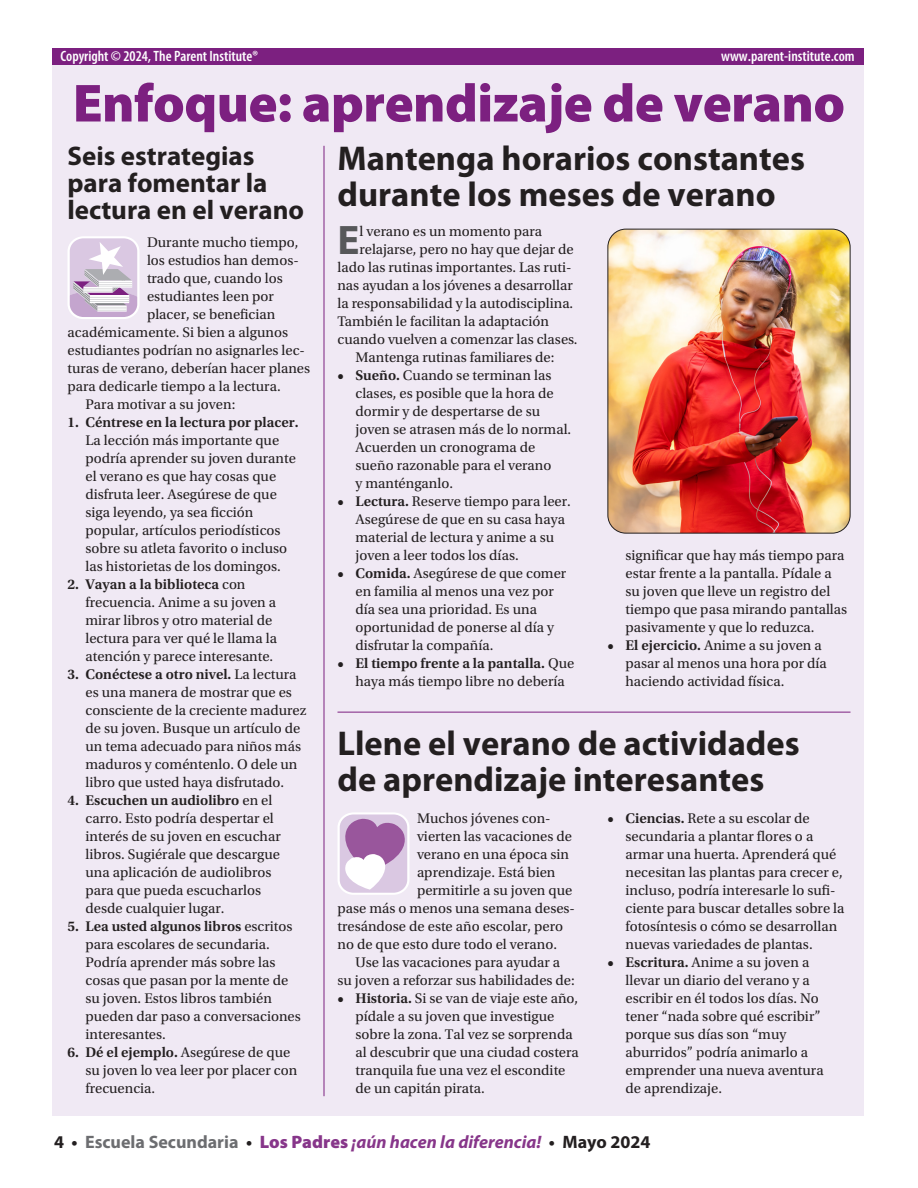
<style>
.page{position:relative;width:918px;height:1188px;background:#fff}
.page>*{position:absolute;margin:0;border:0;box-sizing:border-box;transform-origin:0 0}
.t1{font:900 54px "Myriad Pro";letter-spacing:-.01em;color:#7c2080}
.t2{font:700 41.4px "Myriad Pro";color:#57585a}
.t3{font:700 34.5px/36px "Myriad Pro";color:#231f20}
.t4{font:700 27px/27px "Myriad Pro";color:#231f20}
.t5{font:italic 700 18px "Myriad Pro";color:#87368a}
.t6{font:600 condensed 15px "Myriad Pro";color:#fff}
.t7{font:14.7px/18px "Utopia Std";color:#231f20}
.t8{font:600 14.7px "Utopia Std";color:#231f20}
.s1{font-weight:600}
.s2{font-style:normal;color:#231f20}
.s3{font-style:normal;color:#6c6d70}
.s4{font-weight:900;font-style:normal}
</style>
<div class="page">
<div style="left:53px;top:64px;width:811px;height:1052px;background:#f0e9f4"></div>
<hr style="left:338px;top:712px;width:512px;height:1px;background:#7c2080">
<hr style="left:324px;top:146px;width:1px;height:950px;background:#7c2080">
<svg style="left:68px;top:236px;width:72px;height:83px"></svg>
<svg style="left:338px;top:812px;width:72px;height:83px;background:#cfb3d4"></svg>
<div style="left:53px;top:49px;width:811px;height:16px;background:#7c2080"></div>
<img style="left:608px;top:229px;width:242px;height:304px">
<div style="left:608px;top:229px;width:242px;height:305px;border:1px solid #231f20;border-radius:18px"></div>
<p class="t6" style="left:60px;top:46px;width:199px">Copyright © 2024, The Parent Institute®</p>
<p class="t6" style="left:721px;top:46px;width:135px">www.parent-institute.com</p>
<h1 class="t1" style="left:73px;top:67px;width:774px">Enfoque: aprendizaje de verano</h1>
<h3 class="t4" style="left:68px;top:141px;width:238px">Seis estrategias para fomentar la lectura en el verano</h3>
<h3 class="t3" style="left:338px;top:139px;width:469px">Mantenga horarios constantes durante los meses de verano</h3>
<p class="t7" style="left:147px;top:233px;width:153px">Durante mucho tiempo,</p>
<p class="t7" style="left:147px;top:251px;width:153px">los estudios han demos-</p>
<p class="t7" style="left:147px;top:269px;width:137px">trado que, cuando los</p>
<p class="t7" style="left:147px;top:287px;width:129px">estudiantes leen por</p>
<p class="t7" style="left:147px;top:305px;width:130px">placer, se benefician</p>
<p class="t7" style="left:68px;top:323px;width:222px">académicamente. Si bien a algunos</p>
<p class="t7" style="left:68px;top:341px;width:239px">estudiantes podrían no asignarles lec-</p>
<p class="t7" style="left:68px;top:359px;width:244px">turas de verano, deberían hacer planes</p>
<p class="t7" style="left:68px;top:377px;width:215px">para dedicarle tiempo a la lectura.</p>
<p class="t7" style="left:85px;top:395px;width:151px">Para motivar a su joven:</p>
<p class="t8" style="left:68px;top:414px;width:233px">1. Céntrese en la lectura por placer.</p>
<p class="t7" style="left:86px;top:431px;width:212px">La lección más importante que podría aprender su joven durante el verano es que hay cosas que disfruta leer. Asegúrese de que siga leyendo, ya sea ficción popular, artículos periodísticos sobre su atleta favorito o incluso las historietas de los domingos.</p>
<p class="t7" style="left:86px;top:575px;width:193px;text-indent:-18px"><span class="s1">2. Vayan a la biblioteca</span> con frecuencia. Anime a su joven a mirar libros y otro material de lectura para ver qué le llama la atención y parece interesante.</p>
<p class="t7" style="left:86px;top:665px;width:222px;text-indent:-18px"><span class="s1">3. Conéctese a otro nivel.</span> La lectura es una manera de mostrar que es consciente de la creciente madurez de su joven. Busque un artículo de un tema adecuado para niños más maduros y coméntenlo. O dele un libro que usted haya disfrutado.</p>
<p class="t7" style="left:86px;top:791px;width:197px;text-indent:-18px"><span class="s1">4. Escuchen un audiolibro</span> en el carro. Esto podría despertar el interés de su joven en escuchar libros. Sugiérale que descargue una aplicación de audiolibros para que pueda escucharlos desde cualquier lugar.</p>
<p class="t7" style="left:86px;top:917px;width:217px;text-indent:-18px"><span class="s1">5. Lea usted algunos libros</span> escritos para escolares de secundaria.<br>Podría aprender más sobre las cosas que pasan por la mente de su joven. Estos libros también pueden dar paso a conversaciones interesantes.</p>
<p class="t7" style="left:86px;top:1043px;width:213px;text-indent:-18px"><span class="s1">6. Dé el ejemplo.</span> Asegúrese de que su joven lo vea leer por placer con frecuencia.</p>
<h2 class="t2" style="left:338px;top:214px;width:24px">E</h2>
<p class="t7" style="left:360px;top:223px;width:184px">l verano es un momento para</p>
<p class="t7" style="left:360px;top:241px;width:216px">relajarse, pero no hay que dejar de</p>
<p class="t7" style="left:338px;top:259px;width:235px">lado las rutinas importantes. Las ruti-</p>
<p class="t7" style="left:338px;top:277px;width:237px">nas ayudan a los jóvenes a desarrollar</p>
<p class="t7" style="left:338px;top:295px;width:237px">la responsabilidad y la autodisciplina.</p>
<p class="t7" style="left:338px;top:313px;width:213px">También le facilitan la adaptación</p>
<p class="t7" style="left:338px;top:331px;width:242px">cuando vuelven a comenzar las clases.</p>
<p class="t7" style="left:355px;top:349px;width:200px">Mantenga rutinas familiares de:</p>
<p class="t7" style="left:356px;top:367px;width:217px;text-indent:-18px"><span class="s1">• Sueño.</span> Cuando se terminan las clases, es posible que la hora de dormir y de despertarse de su joven se atrasen más de lo normal.<br>Acuerden un cronograma de sueño razonable para el verano<br>y manténganlo.</p>
<p class="t7" style="left:356px;top:493px;width:217px;text-indent:-18px"><span class="s1">• Lectura.</span> Reserve tiempo para leer.<br>Asegúrese de que en su casa haya material de lectura y anime a su joven a leer todos los días.</p>
<p class="t7" style="left:356px;top:565px;width:212px;text-indent:-18px"><span class="s1">• Comida.</span> Asegúrese de que comer en familia al menos una vez por día sea una prioridad. Es una oportunidad de ponerse al día y disfrutar la compañía.</p>
<p class="t7" style="left:338px;top:655px;width:238px;text-align:center"><span class="s1">• El tiempo frente a la pantalla.</span> Que haya más tiempo libre no debería</p>
<p class="t7" style="left:625px;top:547px;width:223px">significar que hay más tiempo para estar frente a la pantalla. Pídale a su joven que lleve un registro del tiempo que pasa mirando pantallas pasivamente y que lo reduzca.</p>
<p class="t7" style="left:626px;top:637px;width:203px;text-indent:-18px"><span class="s1">• El ejercicio.</span> Anime a su joven a pasar al menos una hora por día haciendo actividad física.</p>
<h3 class="t3" style="left:338px;top:724px;width:464px">Llene el verano de actividades de aprendizaje interesantes</h3>
<p class="t7" style="left:417px;top:809px;width:135px">Muchos jóvenes con-</p>
<p class="t7" style="left:417px;top:827px;width:157px">vierten las vacaciones de</p>
<p class="t7" style="left:417px;top:845px;width:154px">verano en una época sin</p>
<p class="t7" style="left:417px;top:863px;width:140px">aprendizaje. Está bien</p>
<p class="t7" style="left:417px;top:881px;width:157px">permitirle a su joven que</p>
<p class="t7" style="left:338px;top:899px;width:239px">pase más o menos una semana deses-</p>
<p class="t7" style="left:338px;top:917px;width:227px">tresándose de este año escolar, pero</p>
<p class="t7" style="left:338px;top:935px;width:221px">no de que esto dure todo el verano.</p>
<p class="t7" style="left:355px;top:953px;width:206px">Use las vacaciones para ayudar a</p>
<p class="t7" style="left:338px;top:971px;width:239px">su joven a reforzar sus habilidades de:</p>
<p class="t7" style="left:356px;top:989px;width:225px;text-indent:-18px"><span class="s1">• Historia.</span> Si se van de viaje este año, pídale a su joven que investigue sobre la zona. Tal vez se sorprenda al descubrir que una ciudad costera tranquila fue una vez el escondite de un capitán pirata.</p>
<p class="t7" style="left:626px;top:809px;width:221px;text-indent:-18px"><span class="s1">• Ciencias.</span> Rete a su escolar de secundaria a plantar flores o a armar una huerta. Aprenderá qué necesitan las plantas para crecer e, incluso, podría interesarle lo sufi&shy;ciente para buscar detalles sobre la fotosíntesis o cómo se desarrollan nuevas variedades de plantas.</p>
<p class="t7" style="left:626px;top:953px;width:200px;text-indent:-18px"><span class="s1">• Escritura.</span> Anime a su joven a llevar un diario del verano y a escribir en él todos los días. No tener “nada sobre qué escribir” porque sus días son “muy aburridos” podría animarlo a emprender una nueva aventura de aprendizaje.</p>
<p class="t5" style="left:54px;top:1130px;width:598px"><span class="s2">4 •</span> <span class="s3">Escuela Secundaria</span> <span class="s2">•</span> <span class="s4">Los Padres</span> ¡aún hacen la diferencia! <span class="s2">• Mayo 2024</span></p>
</div>
